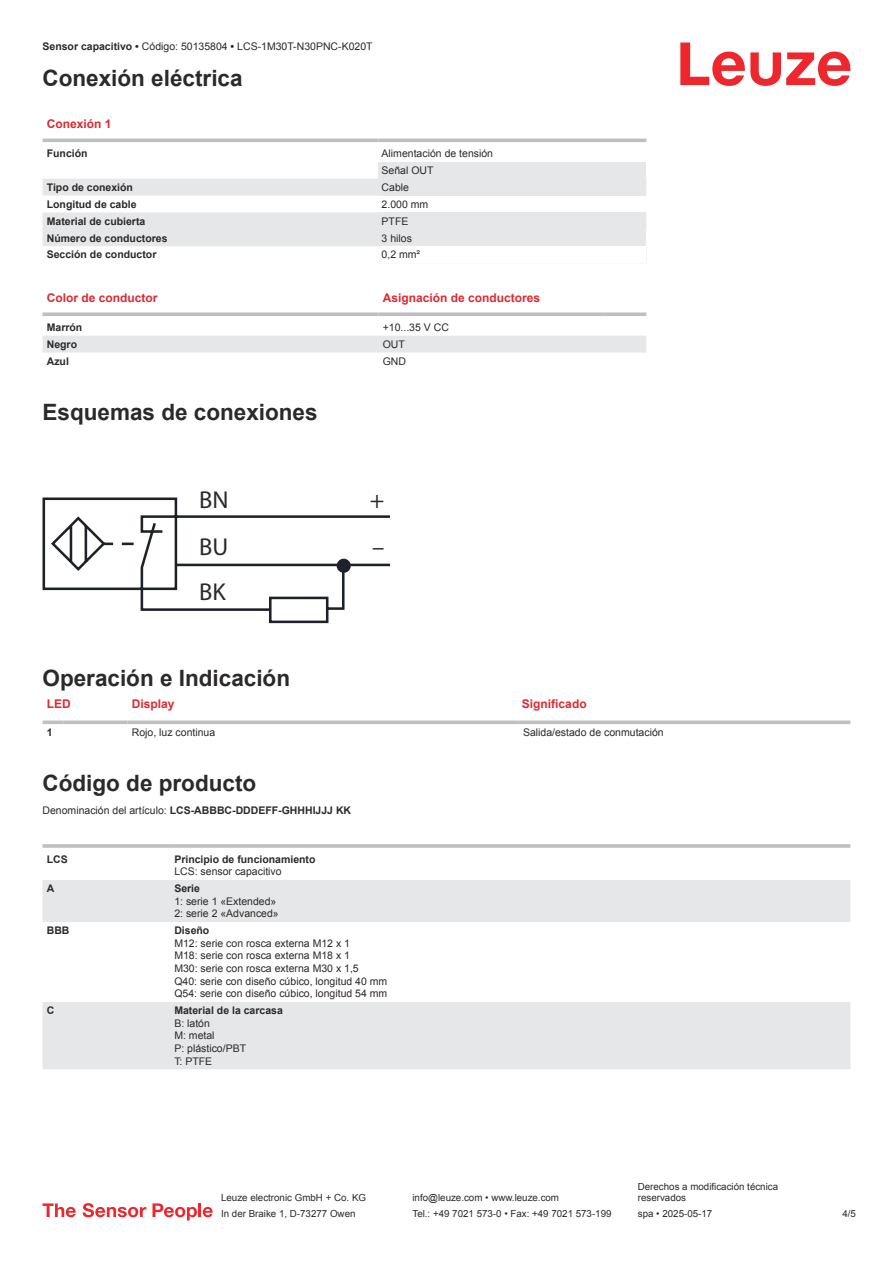
<style>
.page{position:relative;width:893px;height:1263px;background:#fff}
.page>*{position:absolute;margin:0;border:0;box-sizing:border-box;transform-origin:0 0}
.t1{font:24.45px/47.2px "Myriad Pro";color:#2b292a}
.t2{font:700 22.5px "Arial";color:#2b292a}
.t3{font:700 12px "Arial";color:#db2a30}
.t4{font:10.5px/12.6px "Arial";color:#2b292a}
.t5{font:700 10.5px "Arial";color:#2b292a}
.t6{font:9.75px/11.7px "Arial";color:#2b292a}
.s1{font-weight:700}
.s2{font-weight:400}
</style>
<div class="page">
<svg style="left:680px;top:43px;width:170px;height:43px"></svg>
<svg style="left:43px;top:138px;width:603px;height:1px"></svg>
<svg style="left:43px;top:179px;width:335px;height:67px;fill:#e6e7e9"></svg>
<hr style="left:43px;top:139px;width:335px;height:3px;background:#bdbfc1">
<hr style="left:378px;top:139px;width:268px;height:3px;background:#bdbfc1">
<div style="left:378px;top:162px;width:268px;height:17px;background:#e6e7e9"></div>
<div style="left:378px;top:179px;width:268px;height:17px;background:#e6e7e9"></div>
<div style="left:378px;top:212px;width:268px;height:17px;background:#e6e7e9"></div>
<div style="left:378px;top:229px;width:268px;height:17px;background:#e6e7e9"></div>
<div style="left:43px;top:336px;width:603px;height:17px;background:#e6e7e9"></div>
<svg style="left:43px;top:312px;width:335px;height:4px"></svg>
<svg style="left:378px;top:312px;width:226px;height:4px"></svg>
<svg style="left:604px;top:312px;width:42px;height:4px"></svg>
<svg style="left:43px;top:720px;width:21px;height:4px"></svg>
<svg style="left:64px;top:720px;width:64px;height:4px"></svg>
<svg style="left:128px;top:720px;width:391px;height:4px;background:#c5c7c9"></svg>
<svg style="left:519px;top:720px;width:331px;height:4px"></svg>
<svg style="left:43px;top:880px;width:807px;height:189px;fill:#e6e7e9"></svg>
<hr style="left:43px;top:844px;width:127px;height:4px;background:#bdbfc1">
<hr style="left:170px;top:844px;width:680px;height:4px;background:#c5c7c9">
<svg style="left:43px;top:1203px;width:33px;height:14px"></svg>
<svg style="left:83px;top:1203px;width:63px;height:14px"></svg>
<svg style="left:153px;top:1203px;width:44px;height:17px"></svg>
<hr style="left:198px;top:1203px;width:3px;height:14px;background:#ed272d">
<svg style="left:203px;top:1207px;width:10px;height:10px"></svg>
<svg style="left:43px;top:497px;width:347px;height:126px"></svg>
<div style="left:338px;top:560px;width:11px;height:11px;background:#1d2228;border-radius:50%"></div>
<div style="left:337px;top:559px;width:14px;height:14px;border:3px solid #1d2228;border-radius:50%"></div>
<p class="t4" style="left:43px;top:41px;width:332px"><span class="s1">Sensor capacitivo •</span> Código: 50135804 <span class="s1">•</span> LCS-1M30T-N30PNC-K020T</p>
<h2 class="t2" style="left:43px;top:69px;width:202px">Conexión eléctrica</h2>
<p class="t3" style="left:47px;top:119px;width:66px">Conexión 1</p>
<p class="t5" style="left:47px;top:149px;width:42px">Función</p>
<p class="t4" style="left:382px;top:146px;width:113px;line-height:17px">Alimentación de tensión<br>Señal OUT</p>
<p class="t5" style="left:47px;top:183px;width:88px">Tipo de conexión</p>
<p class="t4" style="left:382px;top:182px;width:29px">Cable</p>
<p class="t5" style="left:47px;top:200px;width:91px">Longitud de cable</p>
<p class="t4" style="left:382px;top:199px;width:48px">2.000 mm</p>
<p class="t5" style="left:47px;top:217px;width:100px">Material de cubierta</p>
<p class="t4" style="left:382px;top:216px;width:28px">PTFE</p>
<p class="t5" style="left:47px;top:234px;width:122px">Número de conductores</p>
<p class="t4" style="left:382px;top:233px;width:32px">3 hilos</p>
<p class="t5" style="left:47px;top:251px;width:111px">Sección de conductor</p>
<p class="t4" style="left:382px;top:249px;width:40px">0,2 mm²</p>
<p class="t3" style="left:47px;top:293px;width:112px">Color de conductor</p>
<p class="t3" style="left:383px;top:293px;width:159px">Asignación de conductores</p>
<p class="t5" style="left:47px;top:323px;width:37px">Marrón</p>
<p class="t4" style="left:383px;top:322px;width:68px">+10...35 V CC</p>
<p class="t5" style="left:47px;top:340px;width:32px">Negro</p>
<p class="t4" style="left:383px;top:339px;width:24px">OUT</p>
<p class="t5" style="left:47px;top:357px;width:24px">Azul</p>
<p class="t4" style="left:383px;top:356px;width:25px">GND</p>
<h2 class="t2" style="left:43px;top:403px;width:277px">Esquemas de conexiones</h2>
<h1 class="t1" style="left:199px;top:475px;width:31px">BN</h1>
<h1 class="t1" style="left:199px;top:523px;width:31px">BU</h1>
<h1 class="t1" style="left:199px;top:567px;width:28px">BK</h1>
<h1 class="t1" style="left:370px;top:475px;width:16px">+ –</h1>
<h2 class="t2" style="left:43px;top:669px;width:249px">Operación e Indicación</h2>
<p class="t3" style="left:47px;top:699px;width:25px">LED</p>
<p class="t3" style="left:132px;top:699px;width:44px">Display</p>
<p class="t3" style="left:522px;top:699px;width:66px">Significado</p>
<p class="t5" style="left:47px;top:728px;width:7px">1</p>
<p class="t4" style="left:132px;top:727px;width:85px">Rojo, luz continua</p>
<p class="t4" style="left:523px;top:727px;width:142px">Salida/estado de conmutación</p>
<h2 class="t2" style="left:43px;top:774px;width:215px">Código de producto</h2>
<p class="t5" style="left:43px;top:806px;width:310px"><span class="s2">Denominación del artículo:</span> LCS-ABBBC-DDDEFF-GHHHIJJJ KK</p>
<p class="t5" style="left:47px;top:855px;width:22px">LCS</p>
<p class="t5" style="left:174px;top:855px;width:143px">Principio de funcionamiento</p>
<p class="t4" style="left:174px;top:866px;width:109px">LCS: sensor capacitivo</p>
<p class="t5" style="left:47px;top:884px;width:9px">A</p>
<p class="t5" style="left:174px;top:884px;width:27px">Serie</p>
<p class="t4" style="left:174px;top:896px;width:106px">1: serie 1 «Extended»<br>2: serie 2 «Advanced»</p>
<p class="t5" style="left:47px;top:926px;width:24px">BBB</p>
<p class="t5" style="left:174px;top:926px;width:37px">Diseño</p>
<p class="t4" style="left:174px;top:938px;width:215px">M12: serie con rosca externa M12 x 1<br>M18: serie con rosca externa M18 x 1<br>M30: serie con rosca externa M30 x 1,5<br>Q40: serie con diseño cúbico, longitud 40 mm Q54: serie con diseño cúbico, longitud 54 mm</p>
<p class="t5" style="left:47px;top:1006px;width:9px">C</p>
<p class="t5" style="left:174px;top:1006px;width:110px">Material de la carcasa</p>
<p class="t4" style="left:174px;top:1018px;width:73px">B: latón<br>M: metal<br>P: plástico/PBT<br>T: PTFE</p>
<p class="t6" style="left:221px;top:1193px;width:146px">Leuze electronic GmbH + Co. KG</p>
<p class="t6" style="left:412px;top:1193px;width:148px">info@leuze.com • www.leuze.com</p>
<p class="t6" style="left:638px;top:1181px;width:142px">Derechos a modificación técnica reservados</p>
<p class="t6" style="left:221px;top:1209px;width:136px">In der Braike 1, D-73277 Owen</p>
<p class="t6" style="left:412px;top:1209px;width:201px">Tel.: +49 7021 573-0 • Fax: +49 7021 573-199</p>
<p class="t6" style="left:638px;top:1209px;width:76px">spa • 2025-05-17</p>
<p class="t6" style="left:842px;top:1209px;width:15px">4 /5</p>
</div>
